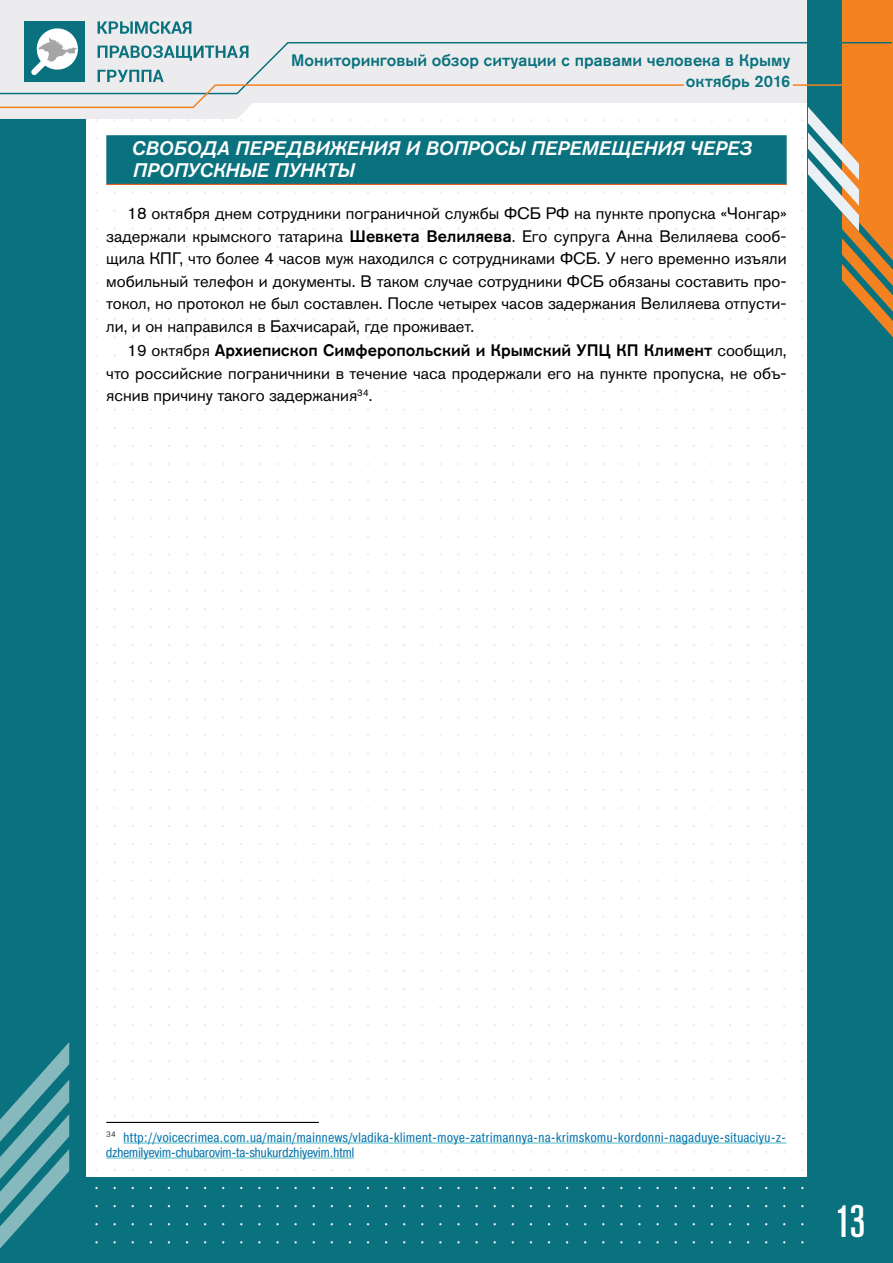
<style>
.page{position:relative;width:893px;height:1263px;background:#fff}
.page>*{position:absolute;margin:0;border:0;box-sizing:border-box;transform-origin:0 0}
.t1{font:500 condensed 45px "Akzidenz Grotesk Pro";color:#fff}
.t2{font:italic 500 19.5px "Akzidenz Grotesk Pro";letter-spacing:.01em;color:#fff}
.t3{font:16.5px/22.5px "Akzidenz Grotesk Pro";color:#000;text-align:justify}
.t4{font:500 16.5px/20.7px "Akzidenz Grotesk Pro";color:#0a727e;text-align:right}
.t5{font:500 16.5px "Akzidenz Grotesk Pro";color:#000}
.t6{font:13.5px/15px "Pragmatica Cond C";letter-spacing:.045em;color:#0976ae}
.s1{font-weight:500}
.s2{font-weight:400}
</style>
<div class="page">
<div style="left:0;top:1178px;width:893px;height:85px;background:#0a727e"></div>
<div style="left:0;top:0;width:85px;height:1263px;background:#0a727e"></div>
<svg style="left:0;top:0;width:837px;height:119px;fill:#ececee"></svg>
<div style="left:808px;top:1px;width:85px;height:1262px;background:#0a727e"></div>
<svg style="left:837px;top:0;width:56px;height:338px"></svg>
<svg style="left:801px;top:101px;width:58px;height:130px"></svg>
<svg style="left:0;top:1042px;width:69px;height:206px"></svg>
<div style="left:24px;top:21px;width:61px;height:61px;background:#0a727e"></div>
<svg style="left:38px;top:28px;width:39px;height:13px"></svg>
<svg style="left:98px;top:21px;width:20px;height:13px"></svg>
<svg style="left:120px;top:21px;width:13px;height:13px"></svg>
<svg style="left:135px;top:21px;width:24px;height:13px"></svg>
<svg style="left:161px;top:21px;width:10px;height:13px"></svg>
<svg style="left:171px;top:21px;width:20px;height:13px"></svg>
<svg style="left:0;top:41px;width:893px;height:54px;background:#cdd4d1"></svg>
<svg style="left:0;top:83px;width:685px;height:26px"></svg>
<hr style="left:793px;top:84px;width:100px;height:2px;background:#f48220">
<div style="left:106px;top:135px;width:681px;height:50px;background:#0a727e"></div>
<hr style="left:106px;top:184px;width:681px;height:1px;background:#f15a22">
<hr style="left:106px;top:1122px;width:213px;height:1px;background:#000">
<hr style="left:123px;top:1143px;width:664px;height:1px;background:#4bb9c2">
<hr style="left:106px;top:1158px;width:248px;height:1px;background:#4bb9c2">
<p class="t4" style="left:291px;top:49px;width:501px">Мониторинговый обзор ситуации с правами человека в Крыму октябрь 2016</p>
<p class="t2" style="left:132px;top:135px;width:15px">СВОБОДА</p>
<p class="t2" style="left:236px;top:135px;width:29px">ПЕРЕДВИЖЕНИЯ</p>
<p class="t2" style="left:406px;top:135px;width:78px">ИВОПРОСЫ</p>
<p class="t2" style="left:531px;top:135px;width:29px">ПЕРЕМЕ</p>
<p class="t2" style="left:611px;top:135px;width:35px">ЩЕНИЯ</p>
<p class="t2" style="left:690px;top:135px;width:14px">ЧЕРЕ</p>
<p class="t2" style="left:739px;top:135px;width:14px">З</p>
<p class="t2" style="left:133px;top:158px;width:70px">ПРО ПУСКНЫЕ</p>
<p class="t2" style="left:275px;top:158px;width:29px">ПУНКТЫ</p>
<p class="t3" style="left:106px;top:202px;width:682px;text-indent:21px">18 октября днем сотрудники пограничной службы ФСБ РФ на пункте пропуска «Чонгар» задержали крымского татарина <span class="s1">Шевкета Велиляева</span>. Его супруга Анна Велиляева сооб&shy;щила КПГ, что более 4 часов муж находился с сотрудниками ФСБ. У него временно изъяли мобильный телефон и документы. В таком случае сотрудники ФСБ обязаны составить про&shy;токол, но протокол не был составлен. После четырех часов задержания Велиляева отпусти&shy;ли, и он направился в Бахчисарай, где проживает.</p>
<p class="t5" style="left:128px;top:340px;width:462px"><span class="s2">19 октября</span> Архиепископ Симферопольский и Крымский УПЦ</p>
<p class="t3" style="left:106px;top:339px;width:682px;text-indent:510px"><span class="s1">КП Климент</span> сообщил, что российские пограничники в течение часа продержали его на пункте пропуска, не объ&shy;яснив причину такого задержания<sup>34</sup>.</p>
<p class="t6" style="left:106px;top:1129px;width:681px"><sup>34</sup> http://voicecrimea.com.ua/main/mainnews/vladika-kliment-moye-zatrimannya-na-krimskomu-kordonni-nagaduye-situaciyu-z&shy;dzhemilyevim-chubarovim-ta-shukurdzhiyevim.html</p>
<h1 class="t1" style="left:835px;top:1192px;width:32px">13</h1>
</div>
